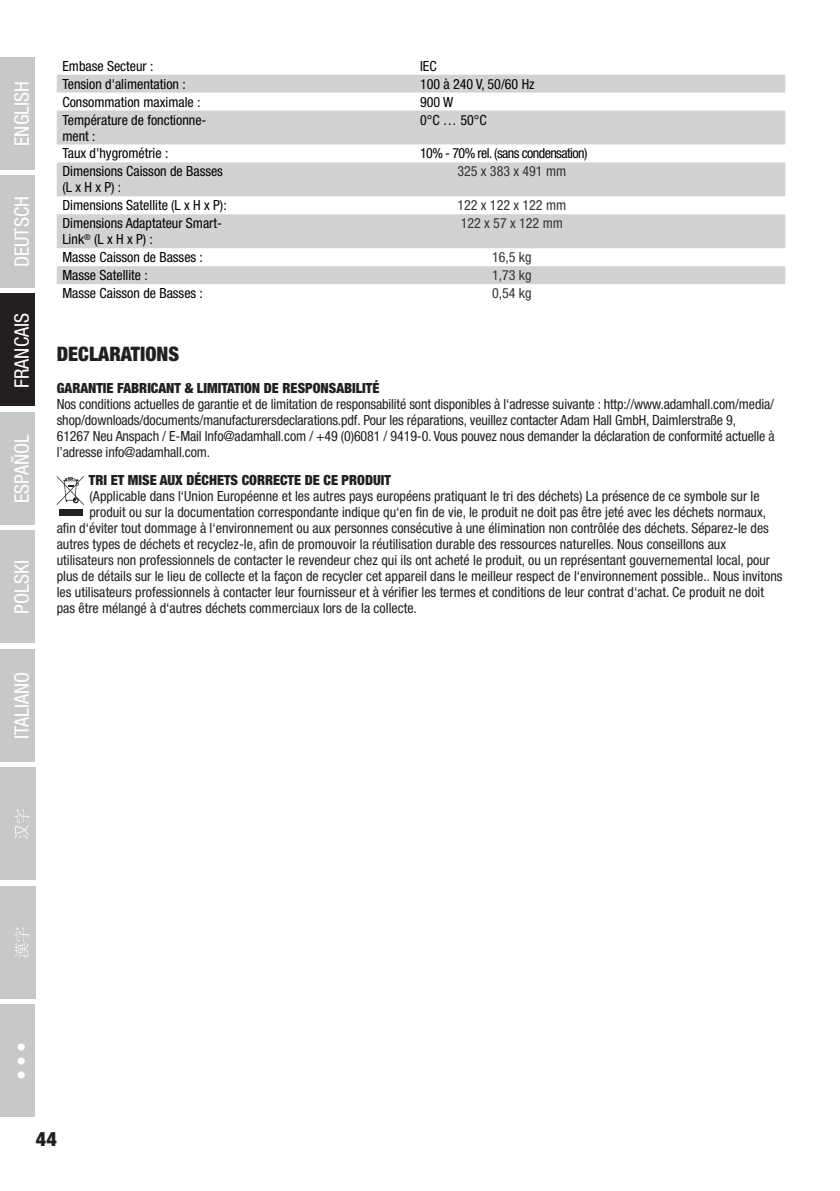
<style>
.page{position:relative;width:840px;height:1191px;background:#fff}
.page>*{position:absolute;margin:0;border:0;box-sizing:border-box;transform-origin:0 0}
.t1{font:condensed 20px "Helvetica Neue LT Std";color:#fff}
.t2{font:900 condensed 20px "Helvetica Neue LT Pro";color:#231f20}
.t3{font:300 condensed 20px "Helvetica Neue LT Pro";color:#fff}
.t4{font:900 condensed 20px "Helvetica Neue LT Std";color:#231f20}
.t5{font:condensed 14px/16px "Helvetica Neue LT Pro";color:#231f20}
.t6{font:condensed 14px/16px "Helvetica Neue LT Std";color:#000}
.t7{font:900 condensed 14px "Helvetica Neue LT Pro";color:#231f20}
.t8{font:condensed 14px "Helvetica Neue LT Std";color:#333}
.t9{font:condensed 14px "Helvetica Neue LT Std";letter-spacing:-.04em;color:#000}
</style>
<div class="page">
<div style="left:0;top:175px;width:35px;height:113px;background:#c7c8ca"></div>
<div style="left:0;top:57px;width:35px;height:112px;background:#c7c8ca"></div>
<div style="left:0;top:293px;width:35px;height:113px;background:#231f20"></div>
<div style="left:0;top:412px;width:35px;height:113px;background:#c7c8ca"></div>
<div style="left:0;top:530px;width:35px;height:113px;background:#c7c8ca"></div>
<div style="left:0;top:649px;width:35px;height:112px;background:#c7c8ca"></div>
<div style="left:0;top:767px;width:35px;height:113px;background:#c7c8ca"></div>
<svg style="left:15px;top:809px;width:14px;height:30px"></svg>
<div style="left:0;top:885px;width:35px;height:113px;background:#c7c8ca"></div>
<svg style="left:14px;top:927px;width:15px;height:30px"></svg>
<div style="left:0;top:1004px;width:35px;height:113px;background:#c7c8ca"></div>
<svg style="left:57px;top:75px;width:727px;height:209px;fill:#d1d2d4"></svg>
<div style="left:59px;top:509px;width:23px;height:6px;background:#231f20"></div>
<svg style="left:57px;top:476px;width:27px;height:29px"></svg>
<h1 class="t1" style="left:10px;top:146px;width:66px;rotate:-90deg">ENGLISH</h1>
<h1 class="t1" style="left:10px;top:267px;width:73px;rotate:-90deg">DEUTSCH</h1>
<h1 class="t1" style="left:10px;top:388px;width:76px;rotate:-90deg">FRANCAIS</h1>
<h1 class="t1" style="left:10px;top:503px;width:71px;rotate:-90deg">ESPAÑOL</h1>
<h1 class="t1" style="left:10px;top:614px;width:55px;rotate:-90deg">POLSKI</h1>
<h1 class="t1" style="left:10px;top:739px;width:69px;rotate:-90deg">ITALIANO</h1>
<p class="t6" style="left:62px;top:58px;width:92px">Embase Secteur :</p>
<p class="t6" style="left:420px;top:58px;width:18px">IEC</p>
<p class="t6" style="left:62px;top:76px;width:125px">Tension d'alimentation :</p>
<p class="t6" style="left:420px;top:76px;width:116px">100 à 240 V, 50/60 Hz</p>
<p class="t6" style="left:62px;top:93px;width:139px">Consommation maximale :</p>
<p class="t6" style="left:420px;top:93px;width:35px">900 W</p>
<p class="t6" style="left:62px;top:111px;width:145px">Température de fonctionne&shy;ment :</p>
<p class="t6" style="left:420px;top:111px;width:68px">0°C … 50°C</p>
<p class="t6" style="left:62px;top:145px;width:107px">Taux d'hygrométrie :</p>
<p class="t9" style="left:420px;top:145px;width:169px">10% - 70% rel. (sans condensation)</p>
<p class="t6" style="left:62px;top:163px;width:162px">Dimensions Caisson de Basses (L x H x P) :</p>
<p class="t8" style="left:457px;top:163px;width:110px">325 x 383 x 491 mm</p>
<p class="t6" style="left:62px;top:197px;width:166px">Dimensions Satellite (L x H x P):</p>
<p class="t8" style="left:457px;top:197px;width:110px">122 x 122 x 122 mm</p>
<p class="t6" style="left:62px;top:215px;width:161px">Dimensions Adaptateur Smart-<br>Link<sup>®</sup> (L x H x P) :</p>
<p class="t8" style="left:460px;top:215px;width:104px">122 x 57 x 122 mm</p>
<p class="t6" style="left:62px;top:249px;width:142px">Masse Caisson de Basses :</p>
<p class="t8" style="left:491px;top:249px;width:41px">16,5 kg</p>
<p class="t6" style="left:62px;top:267px;width:87px">Masse Satellite :</p>
<p class="t8" style="left:491px;top:267px;width:41px">1,73 kg</p>
<p class="t6" style="left:62px;top:285px;width:142px">Masse Caisson de Basses :</p>
<p class="t8" style="left:491px;top:285px;width:41px">0,54 kg</p>
<h1 class="t2" style="left:57px;top:342px;width:124px">DECLARATIONS</h1>
<p class="t7" style="left:57px;top:380px;width:324px">GARANTIE FABRICANT &amp; LIMITATION DE RESPONSABILITÉ</p>
<p class="t5" style="left:57px;top:396px;width:719px">Nos conditions actuelles de garantie et de limitation de responsabilité sont disponibles à l‘adresse suivante : http://www.adamhall.com/media/ shop/downloads/documents/manufacturersdeclarations.pdf. Pour les réparations, veuillez contacter Adam Hall GmbH, Daimlerstraße 9,<br>61267 Neu Anspach / E-Mail Info@adamhall.com / +49 (0)6081 / 9419-0. Vous pouvez nous demander la déclaration de conformité actuelle à l’adresse info@adamhall.com.</p>
<p class="t7" style="left:89px;top:471px;width:303px">TRI ET MISE AUX DÉCHETS CORRECTE DE CE PRODUIT</p>
<p class="t5" style="left:89px;top:487px;width:671px">(Applicable dans l‘Union Européenne et les autres pays européens pratiquant le tri des déchets) La présence de ce symbole sur le</p>
<p class="t5" style="left:89px;top:503px;width:677px">produit ou sur la documentation correspondante indique qu‘en fin de vie, le produit ne doit pas être jeté avec les déchets normaux,</p>
<p class="t5" style="left:57px;top:519px;width:713px">afin d‘éviter tout dommage à l‘environnement ou aux personnes consécutive à une élimination non contrôlée des déchets. Séparez-le des</p>
<p class="t5" style="left:57px;top:535px;width:670px">autres types de déchets et recyclez-le, afin de promouvoir la réutilisation durable des ressources naturelles. Nous conseillons aux</p>
<p class="t5" style="left:57px;top:551px;width:714px">utilisateurs non professionnels de contacter le revendeur chez qui ils ont acheté le produit, ou un représentant gouvernemental local, pour</p>
<p class="t5" style="left:57px;top:567px;width:726px">plus de détails sur le lieu de collecte et la façon de recycler cet appareil dans le meilleur respect de l‘environnement possible.. Nous invitons</p>
<p class="t5" style="left:57px;top:583px;width:708px">les utilisateurs professionnels à contacter leur fournisseur et à vérifier les termes et conditions de leur contrat d‘achat. Ce produit ne doit</p>
<p class="t5" style="left:57px;top:599px;width:361px">pas être mélangé à d‘autres déchets commerciaux lors de la collecte.</p>
<h1 class="t3" style="left:10px;top:1080px;width:40px;rotate:-90deg">•••</h1>
<h1 class="t4" style="left:36px;top:1126px;width:22px">44</h1>
</div>
